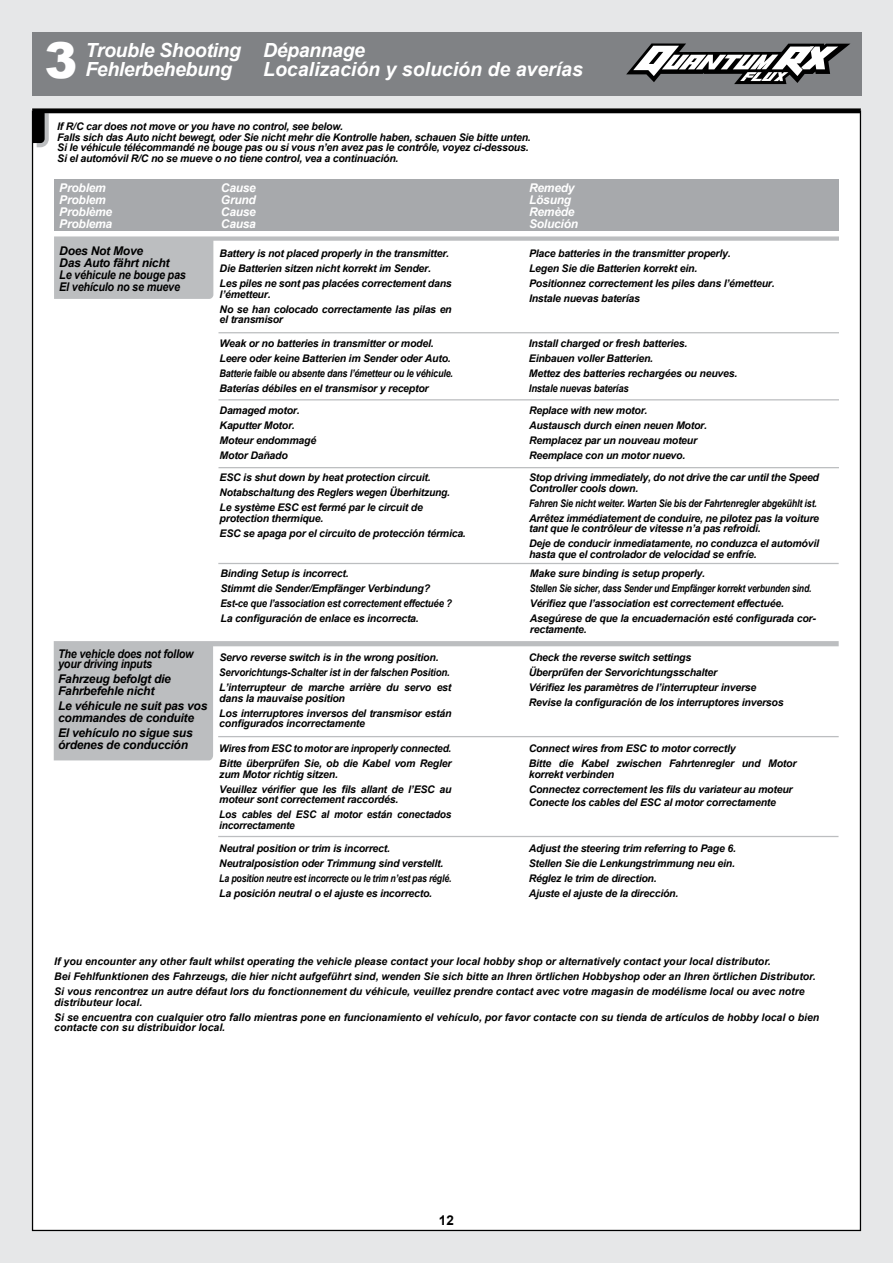
<style>
.page{position:relative;width:893px;height:1263px;background:#e6e7e8}
.page>*{position:absolute;margin:0;border:0;box-sizing:border-box;transform-origin:0 0}
.t1{font:900 49.5px "Arial";color:#fff}
.t2{font:italic 700 19.5px/19.5px "Arial";color:#fff}
.t3{font:italic 700 19.5px/19.5px "Arial";letter-spacing:-.02em;color:#fff}
.t4{font:700 13.5px "Arial";color:#000}
.t5{font:italic 700 12px/12px "Arial";letter-spacing:-.02em;color:#000}
.t6{font:italic 700 12px/12px "Arial";letter-spacing:-.02em;color:#fff}
.t7{font:italic 700 12px/10.5px "Arial";letter-spacing:-.02em;color:#000;scale:.9 1}
.t8{font:italic 700 10.5px/15px "Arial";letter-spacing:-.02em;color:#000}
.t9{font:italic 700 10.5px/15px "Arial";color:#000}
.t10{font:italic 700 10.5px/15px "Arial";letter-spacing:-.02em;color:#000;scale:.85 1}
.t11{font:italic 700 10.5px/15px "Arial";letter-spacing:-.02em;color:#000;scale:.96 1}
</style>
<div class="page">
<div style="left:33px;top:109px;width:827px;height:1121px;background:#fff"></div>
<div style="left:32px;top:32px;width:829px;height:64px;background:#808285"></div>
<hr style="left:31px;top:108px;width:831px;height:2px;background:#fff">
<hr style="left:33px;top:108px;width:827px;height:2px;background:#000">
<svg style="left:33px;top:110px;width:827px;height:37px"></svg>
<svg style="left:54px;top:236px;width:785px;height:63px"></svg>
<svg style="left:54px;top:179px;width:785px;height:1px"></svg>
<div style="left:54px;top:180px;width:785px;height:51px;background:#a7a9ac"></div>
<hr style="left:218px;top:332px;width:621px;height:1px;background:#bcbec0">
<hr style="left:218px;top:399px;width:621px;height:1px;background:#bcbec0">
<hr style="left:218px;top:467px;width:621px;height:1px;background:#bcbec0">
<hr style="left:218px;top:836px;width:620px;height:1px;background:#bcbec0">
<svg style="left:54px;top:641px;width:785px;height:119px"></svg>
<hr style="left:217px;top:735px;width:622px;height:3px;background:#fff">
<hr style="left:218px;top:736px;width:621px;height:1px;background:#bcbec0">
<hr style="left:218px;top:563px;width:621px;height:1px;background:#bcbec0">
<svg style="left:626px;top:43px;width:224px;height:41px"></svg>
<h1 class="t1" style="left:45px;top:24px;width:35px">3</h1>
<h2 class="t3" style="left:85px;top:41px;width:157px">Trouble Shooting<br>Fehlerbehebung</h2>
<h2 class="t2" style="left:263px;top:41px;width:321px">Dépannage<br>Localización y solución de averías</h2>
<p class="t8" style="left:57px;top:122px;width:475px;line-height:10.5px">If R/C car does not move or you have no control, see below.<br>Falls sich das Auto nicht bewegt, oder Sie nicht mehr die Kontrolle haben, schauen Sie bitte unten.<br>Si le véhicule télécommandé ne bouge pas ou si vous n’en avez pas le contrôle, voyez ci-dessous.<br>Si el automóvil R/C no se mueve o no tiene control, vea a continuación.</p>
<p class="t6" style="left:59px;top:182px;width:55px">Problem<br>Problem<br>Problème<br>Problema</p>
<p class="t6" style="left:221px;top:182px;width:37px;text-align:justify">Cause Grund Cause Causa</p>
<p class="t6" style="left:529px;top:182px;width:50px">Remedy<br>Lösung<br>Remède<br>Solución</p>
<p class="t5" style="left:59px;top:245px;width:128px">Does Not Move<br>Das Auto fährt nicht<br>Le véhicule ne bouge pas<br>El vehículo no se mueve</p>
<p class="t8" style="left:220px;top:247px;width:234px">Battery is not placed properly in the transmitter.<br>Die Batterien sitzen nicht korrekt im Sender.<br>Les piles ne sont pas placées correctement dans</p>
<p class="t8" style="left:220px;top:287px;width:234px">l’émetteur.<br>No se han colocado correctamente las pilas en</p>
<p class="t8" style="left:220px;top:313px;width:65px">el transmisor</p>
<p class="t8" style="left:529px;top:247px;width:247px">Place batteries in the transmitter properly.<br>Legen Sie die Batterien korrekt ein.<br>Positionnez correctement les piles dans l’émetteur.<br>Instale nuevas baterías</p>
<p class="t8" style="left:219px;top:336px;width:235px">Weak or no batteries in transmitter or model.<br>Leere oder keine Batterien im Sender oder Auto.<br>Batterie faible ou absente dans l’émetteur ou le véhicule.<br>Baterías débiles en el transmisor y receptor</p>
<p class="t8" style="left:529px;top:336px;width:210px">Install charged or fresh batteries.<br>Einbauen voller Batterien.<br>Mettez des batteries rechargées ou neuves.<br>Instale nuevas baterías</p>
<p class="t7" style="left:58px;top:649px;width:152px">The vehicle does not follow your driving inputs</p>
<p class="t5" style="left:58px;top:673px;width:114px">Fahrzeug befolgt die<br>Fahrbefehle nicht</p>
<p class="t5" style="left:58px;top:700px;width:151px">Le véhicule ne suit pas vos commandes de conduite</p>
<p class="t5" style="left:58px;top:727px;width:136px">El vehículo no sigue sus órdenes de conducción</p>
<p class="t8" style="left:220px;top:403px;width:98px">Damaged motor.<br>Kaputter Motor.<br>Moteur endommagé<br>Motor Dañado</p>
<p class="t8" style="left:529px;top:403px;width:180px">Replace with new motor.<br>Austausch durch einen neuen Motor.<br>Remplacez par un nouveau moteur<br>Reemplace con un motor nuevo.</p>
<p class="t8" style="left:220px;top:470px;width:232px">ESC is shut down by heat protection circuit.<br>Notabschaltung des Reglers wegen Überhitzung.<br>Le système ESC est fermé par le circuit de</p>
<p class="t8" style="left:220px;top:511px;width:248px">protection thermique.<br>ESC se apaga por el circuito de protección térmica.</p>
<p class="t8" style="left:529px;top:472px;width:291px;line-height:10.5px">Stop driving immediately, do not drive the car until the Speed<br>Controller cools down.</p>
<p class="t10" style="left:529px;top:496px;width:343px">Fahren Sie nicht weiter. Warten Sie bis der Fahrtenregler abgekühlt ist.<br>Arrêtez immédiatement de conduire, ne pilotez pas la voiture</p>
<p class="t8" style="left:529px;top:521px;width:292px">tant que le contrôleur de vitesse n’a pas refroidi.<br>Deje de conducir inmediatamente, no conduzca el automóvil</p>
<p class="t8" style="left:529px;top:547px;width:229px">hasta que el controlador de velocidad se enfríe.</p>
<p class="t8" style="left:220px;top:566px;width:233px">Binding Setup is incorrect.<br>Stimmt die Sender/Empfänger Verbindung?<br>Est-ce que l’association est correctement effectuée ?<br>La configuración de enlace es incorrecta.</p>
<p class="t8" style="left:530px;top:566px;width:288px">Make sure binding is setup properly.<br>Stellen Sie sicher, dass Sender und Empfänger korrekt verbunden sind.<br>Vérifiez que l’association est correctement effectuée.<br>Asegúrese de que la encuadernación esté configurada cor-</p>
<p class="t8" style="left:530px;top:622px;width:58px">rectamente.</p>
<p class="t8" style="left:219px;top:650px;width:234px">Servo reverse switch is in the wrong position.<br>Servorichtungs-Schalter ist in der falschen Position.<br>L’interrupteur de marche arrière du servo est</p>
<p class="t8" style="left:219px;top:691px;width:234px">dans la mauvaise position<br>Los interruptores inversos del transmisor están</p>
<p class="t8" style="left:219px;top:716px;width:147px">configurados incorrectamente</p>
<p class="t8" style="left:529px;top:650px;width:256px">Check the reverse switch settings<br>Überprüfen der Servorichtungsschalter<br>Vérifiez les paramètres de l’interrupteur inverse Revise la configuración de los interruptores inversos</p>
<p class="t8" style="left:529px;top:741px;width:269px">Connect wires from ESC to motor correctly<br>Bitte die Kabel zwischen Fahrtenregler und Motor</p>
<p class="t8" style="left:529px;top:767px;width:265px">korrekt verbinden<br>Connectez correctement les fils du variateur au moteur</p>
<p class="t8" style="left:529px;top:795px;width:249px">Conecte los cables del ESC al motor correctamente</p>
<p class="t11" style="left:219px;top:741px;width:243px">Wires from ESC to motor are inproperly connected.<br>Bitte überprüfen Sie, ob die Kabel vom Regler</p>
<p class="t8" style="left:219px;top:767px;width:234px">zum Motor richtig sitzen.<br>Veuillez vérifier que les fils allant de l’ESC au</p>
<p class="t8" style="left:219px;top:792px;width:234px">moteur sont correctement raccordés.<br>Los cables del ESC al motor están conectados</p>
<p class="t11" style="left:219px;top:818px;width:80px">incorrectamente</p>
<p class="t8" style="left:219px;top:841px;width:234px">Neutral position or trim is incorrect.<br>Neutralposistion oder Trimmung sind verstellt.<br>La position neutre est incorrecte ou le trim n’est pas réglé.<br>La posición neutral o el ajuste es incorrecto.</p>
<p class="t8" style="left:529px;top:841px;width:209px">Adjust the steering trim referring to Page 6.<br>Stellen Sie die Lenkungstrimmung neu ein.<br>Réglez le trim de direction.<br>Ajuste el ajuste de la dirección.</p>
<p class="t9" style="left:54px;top:954px;width:763px">If you encounter any other fault whilst operating the vehicle please contact your local hobby shop or alternatively contact your local distributor.<br>Bei Fehlfunktionen des Fahrzeugs, die hier nicht aufgeführt sind, wenden Sie sich bitte an Ihren örtlichen Hobbyshop oder an Ihren örtlichen Distributor.<br>Si vous rencontrez un autre défaut lors du fonctionnement du véhicule, veuillez prendre contact avec votre magasin de modélisme local ou avec notre</p>
<p class="t9" style="left:54px;top:995px;width:766px">distributeur local.<br>Si se encuentra con cualquier otro fallo mientras pone en funcionamiento el vehículo, por favor contacte con su tienda de artículos de hobby local o bien</p>
<p class="t9" style="left:54px;top:1020px;width:172px">contacte con su distribuidor local.</p>
<p class="t4" style="left:439px;top:1211px;width:17px">12</p>
</div>
